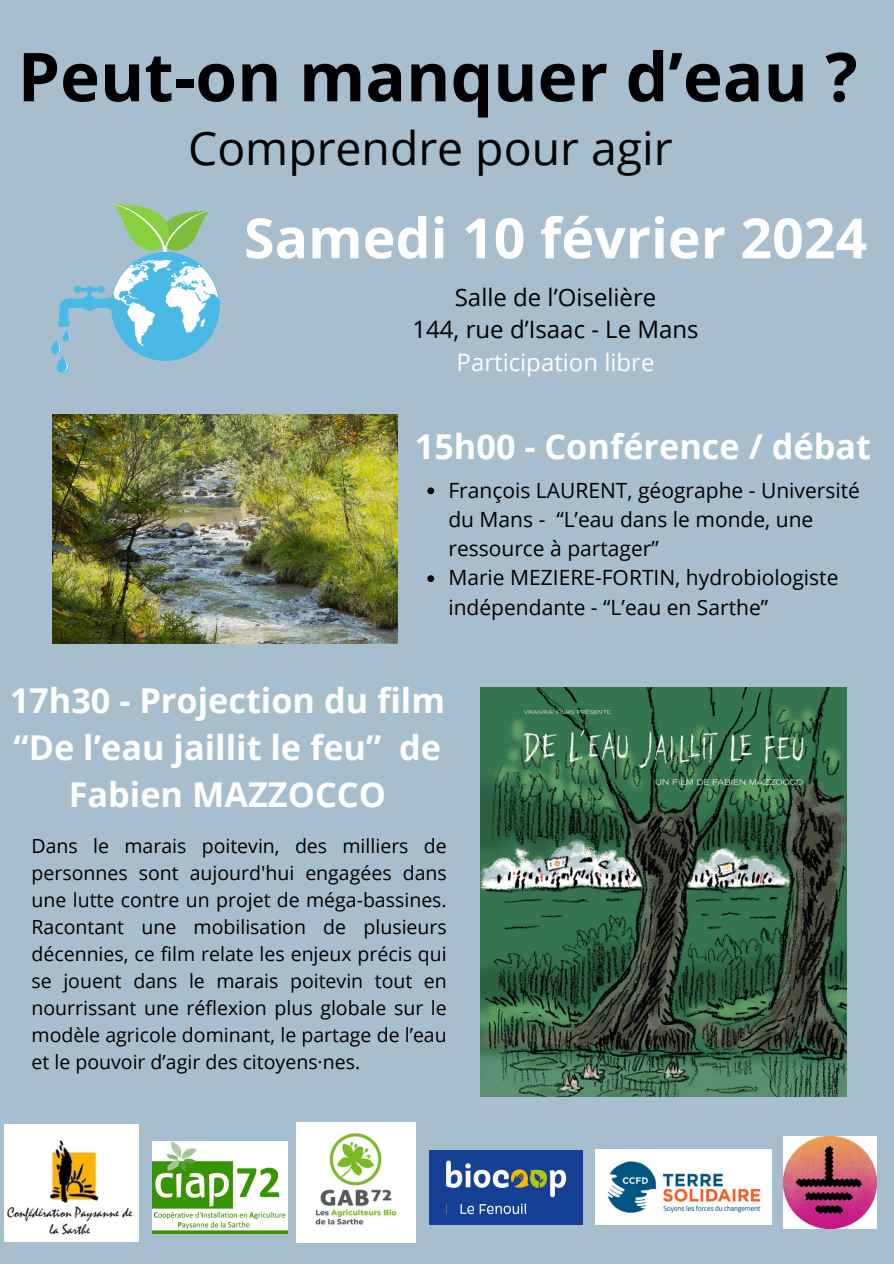
<style>
.page{position:relative;width:894px;height:1264px;background:#fff}
.page>*{position:absolute;margin:0;border:0;box-sizing:border-box;transform-origin:0 0}
.t1{font:700 67.5px "Open Sans";color:#000}
.t2{font:700 55.5px "Open Sans";color:#fefefe}
.t3{font:46.2px "Open Sans";color:#000}
.t4{font:700 34.2px/47.2px "Open Sans";color:#fefefe;text-align:center}
.t5{font:24px "Open Sans";color:#000}
.t6{font:24px "Open Sans";color:#fefefd}
.t7{font:21px/29.2px "Open Sans";color:#000}
.t8{font:19.5px/27px "Open Sans";color:#000;text-align:justify}
</style>
<div class="page">
<div style="left:0;top:0;width:893px;height:1263px;background:#a6becd"></div>
<img style="left:52px;top:414px;width:346px;height:229px">
<img style="left:152px;top:1141px;width:135px;height:92px">
<img style="left:5px;top:1124px;width:134px;height:117px">
<img style="left:296px;top:1122px;width:120px;height:119px">
<img style="left:429px;top:1150px;width:153px;height:74px">
<img style="left:595px;top:1149px;width:176px;height:75px">
<svg style="left:51px;top:340px;width:10px;height:14px"></svg>
<svg style="left:56px;top:204px;width:164px;height:168px"></svg>
<img style="left:480px;top:688px;width:366px;height:408px">
<img style="left:783px;top:1136px;width:92px;height:92px">
<svg style="left:427px;top:487px;width:7px;height:7px"></svg>
<svg style="left:427px;top:575px;width:7px;height:7px"></svg>
<p class="t1" style="left:18px;top:29px;width:841px">Peut-on manquer d’eau ?</p>
<p class="t3" style="left:188px;top:116px;width:486px">Comprendre pour agir</p>
<p class="t2" style="left:244px;top:199px;width:624px">Samedi 10 février 2024</p>
<p class="t5" style="left:454px;top:280px;width:203px">Salle de l’Oiselière</p>
<p class="t5" style="left:412px;top:312px;width:288px">144, rue d’Isaac - Le Mans</p>
<p class="t6" style="left:456px;top:345px;width:199px">Participation libre</p>
<p class="t4" style="left:414px;top:422px;width:457px">15h00 - Conférence / débat</p>
<p class="t7" style="left:448px;top:475px;width:413px">François LAURENT, géographe - Université du Mans - “L’eau dans le monde, une ressource à partager”</p>
<p class="t7" style="left:448px;top:562px;width:391px">Marie MEZIERE-FORTIN, hydrobiologiste indépendante - “L’eau en Sarthe”</p>
<p class="t4" style="left:10px;top:676px;width:436px">17h30 - Projection du film “De l’eau jaillit le feu” de<br>Fabien MAZZOCCO</p>
<p class="t8" style="left:32px;top:831px;width:416px">Dans le marais poitevin, des milliers de personnes sont aujourd'hui engagées dans une lutte contre un projet de méga-bassines.<br>Racontant une mobilisation de plusieurs décennies, ce film relate les enjeux précis qui se jouent dans le marais poitevin tout en nourrissant une réflexion plus globale sur le modèle agricole dominant, le partage de l’eau et le pouvoir d’agir des citoyens·nes.</p>
</div>
